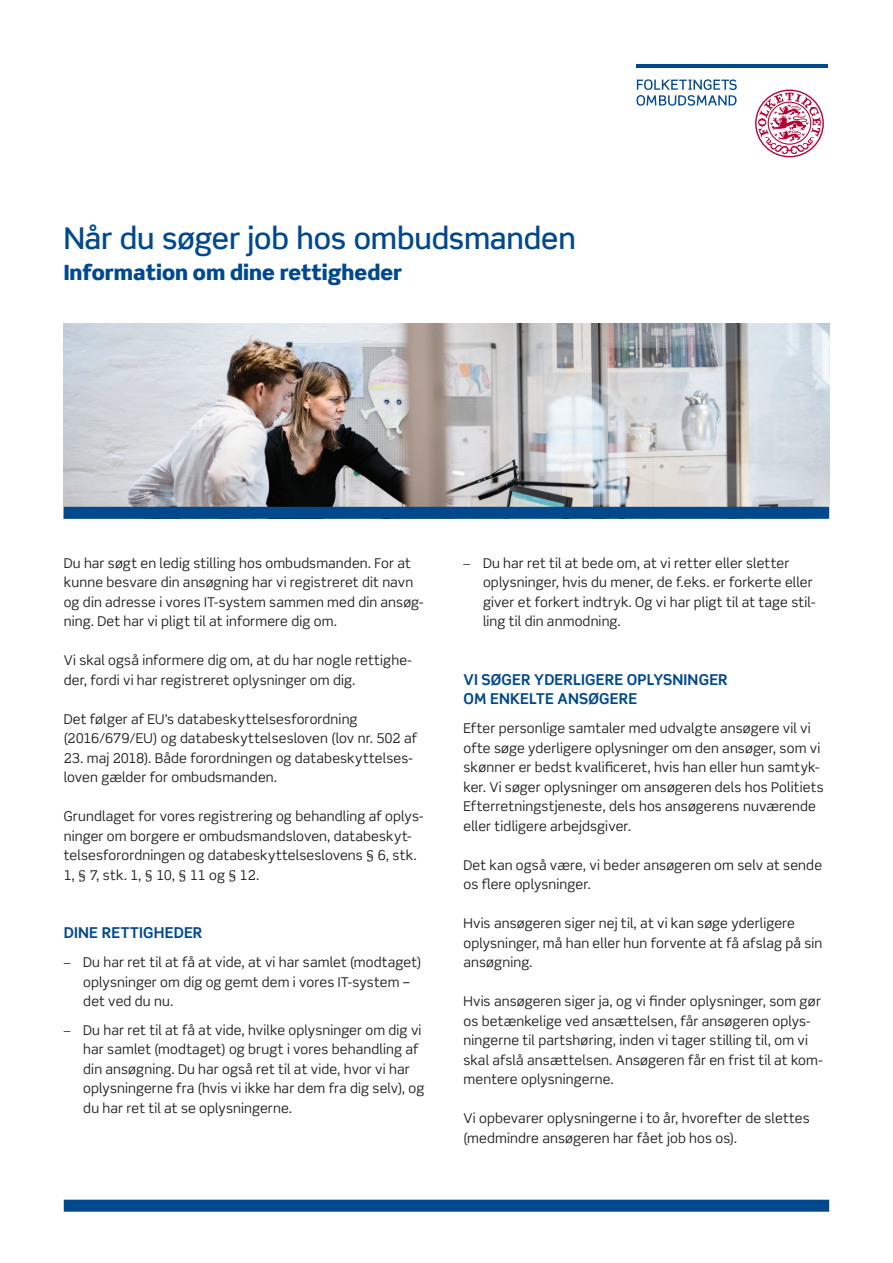
<style>
.page{position:relative;width:893px;height:1263px;background:#fff}
.page>*{position:absolute;margin:0;border:0;box-sizing:border-box;transform-origin:0 0}
.t1{font:500 30px "Scene Std";letter-spacing:-.005em;color:#01498e}
.t2{font:900 21px "Scene Std";color:#01498e}
.t3{font:700 15px/19.5px "Scene Std";letter-spacing:.01em;color:#01498e}
.t4{font:13.5px/19.5px "Scene Std";letter-spacing:.01em;color:#231f20}
.s1{font-family:"Adobe Caslon Pro"}
</style>
<div class="page">
<div style="left:64px;top:1200px;width:765px;height:12px;background:#01498e"></div>
<hr style="left:636px;top:65px;width:192px;height:3px;background:#01498e">
<svg style="left:637px;top:79px;width:100px;height:27px"></svg>
<svg style="left:755px;top:90px;width:69px;height:67px"></svg>
<img style="left:64px;top:323px;width:765px;height:184px">
<div style="left:64px;top:507px;width:765px;height:12px;background:#01498e"></div>
<h1 class="t1" style="left:64px;top:219px;width:513px">Når du søger job hos ombudsmanden</h1>
<h2 class="t2" style="left:64px;top:259px;width:340px">Information om dine rettigheder</h2>
<p class="t4" style="left:64px;top:553px;width:361px">Du har søgt en ledig stilling hos ombudsmanden. For at kunne besvare din ansøgning har vi registreret dit navn og din adresse i vores IT-system sammen med din ansøg&shy;ning. Det har vi pligt til at informere dig om.</p>
<p class="t4" style="left:64px;top:650px;width:350px">Vi skal også informere dig om, at du har nogle rettighe&shy;der, fordi vi har registreret oplysninger om dig.</p>
<p class="t4" style="left:64px;top:709px;width:355px">Det følger af EU’s databeskyttelsesforordning (2016/679/EU) og databeskyttelsesloven (lov nr. 502 af</p>
<p class="t4" style="left:64px;top:748px;width:350px">23. maj 2018). Både forordningen og databeskyttelses&shy;loven gælder for ombudsmanden.</p>
<p class="t4" style="left:64px;top:806px;width:361px">Grundlaget for vores registrering og behandling af oplys&shy;ninger om borgere er ombudsmandsloven, databeskyt&shy;telsesforordningen og databeskyttelseslovens § 6, stk.<br>1, § 7, stk. 1, § 10, § 11 og § 12.</p>
<p class="t3" style="left:64px;top:923px;width:140px">DINE RETTIGHEDER</p>
<p class="t4" style="left:83px;top:953px;width:340px;text-indent:-19px"><span class="s1">–</span> Du har ret til at få at vide, at vi har samlet (modtaget) oplysninger om dig og gemt dem i vores IT-system – det ved du nu.</p>
<p class="t4" style="left:83px;top:1020px;width:343px;text-indent:-19px"><span class="s1">–</span> Du har ret til at få at vide, hvilke oplysninger om dig vi har samlet (modtaget) og brugt i vores behandling af din ansøgning. Du har også ret til at vide, hvor vi har oplysningerne fra (hvis vi ikke har dem fra dig selv), og du har ret til at se oplysningerne.</p>
<p class="t4" style="left:483px;top:553px;width:334px;text-indent:-19px"><span class="s1">–</span> Du har ret til at bede om, at vi retter eller sletter oplysninger, hvis du mener, de f.eks. er forkerte eller giver et forkert indtryk. Og vi har pligt til at tage stil&shy;ling til din anmodning.</p>
<p class="t3" style="left:463px;top:669px;width:266px">VI SØGER YDERLIGERE OPLYSNINGER<br>OM ENKELTE ANSØGERE</p>
<p class="t4" style="left:463px;top:719px;width:362px">Efter personlige samtaler med udvalgte ansøgere vil vi ofte søge yderligere oplysninger om den ansøger, som vi skønner er bedst kvalificeret, hvis han eller hun samtyk&shy;ker. Vi søger oplysninger om ansøgeren dels hos Politiets Efterretningstjeneste, dels hos ansøgerens nuværende eller tidligere arbejdsgiver.</p>
<p class="t4" style="left:463px;top:855px;width:360px">Det kan også være, vi beder ansøgeren om selv at sende os flere oplysninger.</p>
<p class="t4" style="left:463px;top:913px;width:360px">Hvis ansøgeren siger nej til, at vi kan søge yderligere oplysninger, må han eller hun forvente at få afslag på sin ansøgning.</p>
<p class="t4" style="left:463px;top:991px;width:361px">Hvis ansøgeren siger ja, og vi finder oplysninger, som gør os betænkelige ved ansættelsen, får ansøgeren oplys&shy;ningerne til partshøring, inden vi tager stilling til, om vi skal afslå ansættelsen. Ansøgeren får en frist til at kom&shy;mentere oplysningerne.</p>
<p class="t4" style="left:463px;top:1108px;width:348px">Vi opbevarer oplysningerne i to år, hvorefter de slettes (medmindre ansøgeren har fået job hos os).</p>
</div>
